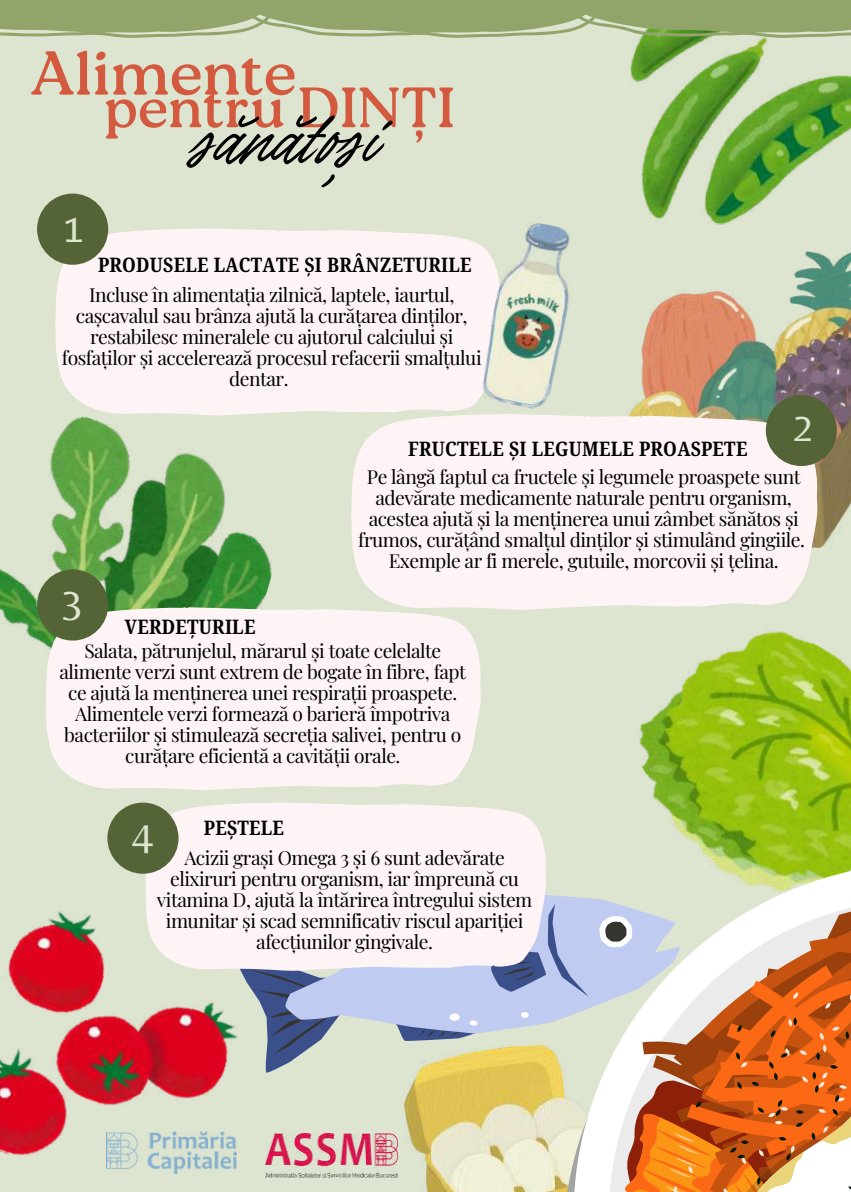
<style>
.page{position:relative;width:851px;height:1192px;background:#fff}
.page>*{position:absolute;margin:0;border:0;box-sizing:border-box;transform-origin:0 0}
.t1{font:67.6px "TY Script";color:#000}
.t2{font:61.8px "Roca Two";color:#d35a3e}
.t3{font:56.8px "Roca Two";color:#d35a3e}
.t4{font:42px "Belleza";color:#dde4d0}
.t5{font:700 20px "Noto Serif Ethiopic Condensed";letter-spacing:.015em;color:#000}
.t6{font:19.2px/21px "Playfair Display";letter-spacing:-.025em;color:#000;text-align:center}
</style>
<div class="page">
<div style="left:0;top:0;width:850px;height:1191px;background:#dde4d0"></div>
<img style="left:641px;top:251px;width:209px;height:296px">
<img style="left:639px;top:631px;width:211px;height:231px">
<img style="left:405px;top:1045px;width:158px;height:146px">
<svg style="left:573px;top:862px;width:277px;height:329px"></svg>
<svg style="left:681px;top:893px;width:169px;height:19px"></svg>
<img style="left:630px;top:38px;width:220px;height:187px">
<img style="left:0;top:911px;width:237px;height:263px">
<svg style="left:0;top:0;width:850px;height:38px"></svg>
<img style="left:0;top:435px;width:272px;height:206px">
<svg style="left:50px;top:215px;width:426px;height:220px;fill:#fef4f6"></svg>
<svg style="left:345px;top:399px;width:477px;height:211px;fill:#fef4f6"></svg>
<div style="left:37px;top:193px;width:71px;height:72px;background:#556437;border-radius:50%"></div>
<div style="left:765px;top:395px;width:71px;height:71px;background:#556437;border-radius:50%"></div>
<svg style="left:40px;top:593px;width:445px;height:196px;fill:#fef4f6"></svg>
<svg style="left:237px;top:987px;width:89px;height:86px"></svg>
<svg style="left:285px;top:891px;width:396px;height:142px;fill:#c0cbf2"></svg>
<svg style="left:599px;top:912px;width:251px;height:279px"></svg>
<svg style="left:376px;top:890px;width:212px;height:151px"></svg>
<svg style="left:140px;top:789px;width:410px;height:198px;fill:#fef4f6"></svg>
<div style="left:37px;top:569px;width:71px;height:71px;background:#556437;border-radius:50%"></div>
<div style="left:107px;top:802px;width:71px;height:71px;background:#556437;border-radius:50%"></div>
<img style="left:476px;top:223px;width:107px;height:188px">
<img style="left:265px;top:1133px;width:132px;height:43px">
<img style="left:106px;top:1130px;width:131px;height:42px">
<h2 class="t2" style="left:31px;top:37px;width:267px">Alimente</h2>
<h3 class="t3" style="left:104px;top:74px;width:352px">pentru DINȚI</h3>
<h1 class="t1" style="left:190px;top:97px;width:187px">sănătoși</h1>
<h3 class="t4" style="left:63px;top:203px;width:23px">1</h3>
<p class="t5" style="left:98px;top:251px;width:375px">PRODUSELE LACTATE ȘI BRÂNZETURILE</p>
<p class="t6" style="left:89px;top:283px;width:367px">Incluse în alimentația zilnică, laptele, iaurtul,</p>
<p class="t6" style="left:76px;top:304px;width:393px">cașcavalul sau brânza ajută la curățarea dinților,</p>
<p class="t6" style="left:90px;top:325px;width:365px">restabilesc mineralele cu ajutorul calciului și</p>
<p class="t6" style="left:62px;top:346px;width:421px">fosfaților și accelerează procesul refacerii smalțului</p>
<p class="t6" style="left:229px;top:367px;width:61px">dentar.</p>
<h3 class="t4" style="left:62px;top:577px;width:23px">3</h3>
<p class="t5" style="left:125px;top:612px;width:132px">VERDEȚURILE</p>
<h3 class="t4" style="left:792px;top:402px;width:23px">2</h3>
<p class="t5" style="left:408px;top:434px;width:341px">FRUCTELE ȘI LEGUMELE PROASPETE</p>
<p class="t6" style="left:358px;top:466px;width:448px">Pe lângă faptul ca fructele și legumele proaspete sunt adevărate medicamente naturale pentru organism, acestea ajută și la menținerea unui zâmbet sănătos și frumos, curățând smalțul dinților și stimulând gingiile.<br>Exemple ar fi merele, gutuile, morcovii și țelina.</p>
<p class="t6" style="left:60px;top:639px;width:408px">Salata, pătrunjelul, mărarul și toate celelalte alimente verzi sunt extrem de bogate în fibre, fapt ce ajută la menținerea unei respirații proaspete.<br>Alimentele verzi formează o barieră împotriva bacteriilor și stimulează secreția salivei, pentru o curățare eficientă a cavității orale.</p>
<p class="t5" style="left:204px;top:813px;width:81px">PEȘTELE</p>
<h3 class="t4" style="left:132px;top:809px;width:23px">4</h3>
<p class="t6" style="left:157px;top:846px;width:377px">Acizii grași Omega 3 și 6 sunt adevărate elixiruri pentru organism, iar împreună cu vitamina D, ajută la întărirea întregului sistem imunitar și scad semnificativ riscul apariției afecțiunilor gingivale.</p>
</div>
